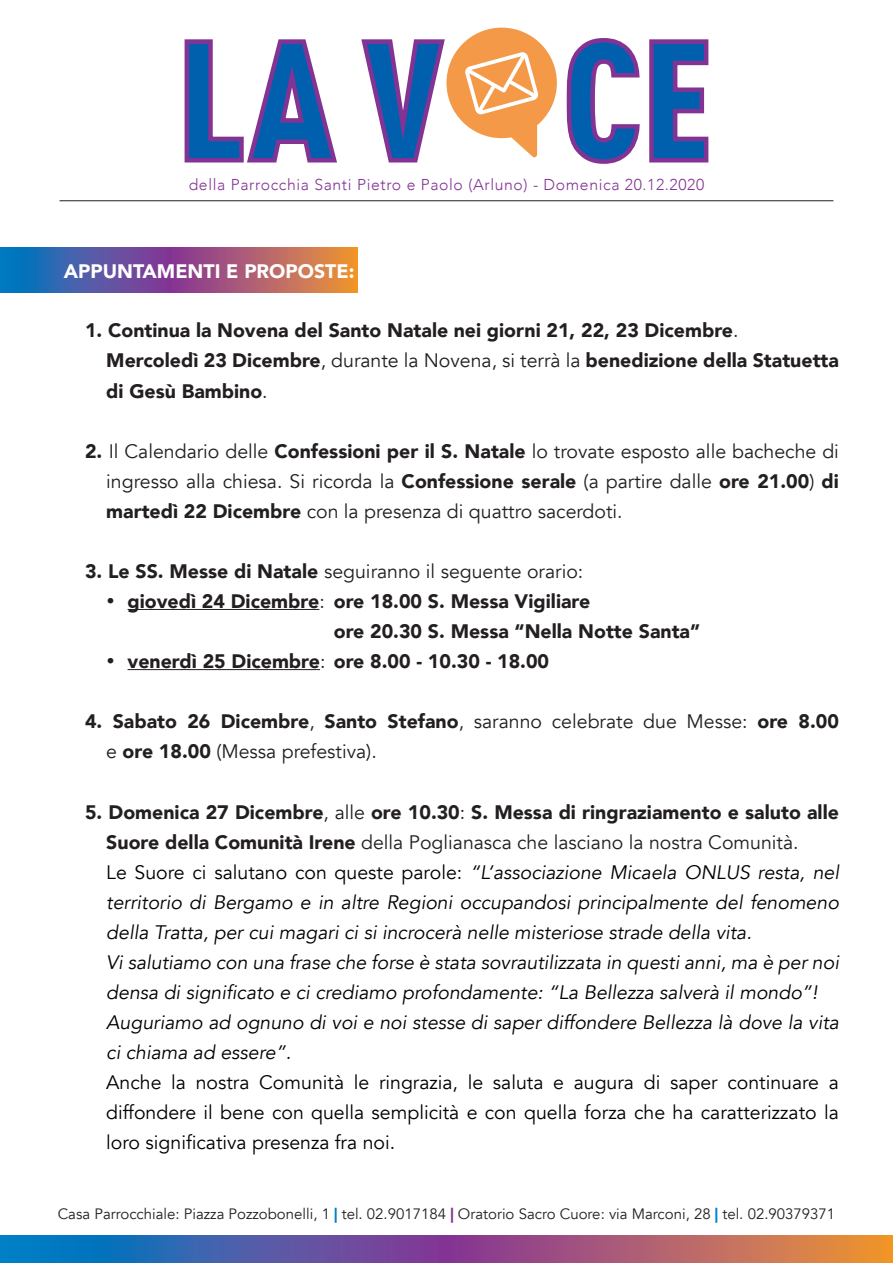
<style>
.page{position:relative;width:893px;height:1263px;background:#fff}
.page>*{position:absolute;margin:0;border:0;box-sizing:border-box;transform-origin:0 0}
.t1{font:italic 19.5px/30px "Avenir";color:#000001}
.t2{font:19.5px/30px "Avenir";color:#231f20;text-align:justify}
.t3{font:900 19.5px/30px "Avenir";color:#231f20}
.t4{font:19.5px/30px "Avenir";color:#000001;text-align:justify}
.t5{font:900 19.5px "Avenir";color:#fff}
.t6{font:300 15.75px "Avenir";letter-spacing:.04em;color:#823394}
.t7{font:15px "Avenir";color:#231f20}
.s1{font-weight:400}
.s2{font-weight:900}
.s3{font-weight:900;font-style:normal;color:#231f20}
.s4{font-style:normal;color:#231f20}
.s5{font-style:normal}
.s6{font-weight:900;color:#0080c7}
.s7{font-weight:900;color:#823394}
</style>
<div class="page">
<hr style="left:60px;top:200px;width:773px;height:1px;background:#231f20">
<svg style="left:184px;top:39px;width:153px;height:124px"></svg>
<svg style="left:361px;top:28px;width:348px;height:136px"></svg>
<svg style="left:0;top:1235px;width:893px;height:28px;background:#7b628a"></svg>
<svg style="left:0;top:247px;width:357px;height:45px;background:#816087"></svg>
<hr style="left:128px;top:609px;width:191px;height:1px;background:#231f20">
<hr style="left:128px;top:669px;width:192px;height:1px;background:#231f20">
<p class="t6" style="left:189px;top:175px;width:517px">della Parrocchia Santi Pietro e Paolo (Arluno) - Domenica 20.12.2020</p>
<p class="t5" style="left:64px;top:255px;width:292px">APPUNTAMENTI E PROPOSTE:</p>
<p class="t3" style="left:106px;top:315px;width:734px;text-indent:-21px">1. Continua la Novena del Santo Natale nei giorni 21, 22, 23 Dicembre<span class="s1">.<br></span>Mercoledì 23 Dicembre<span class="s1">, durante la Novena, si terrà la</span> benedizione della Statuetta di Gesù Bambino<span class="s1">.</span></p>
<p class="t2" style="left:106px;top:436px;width:734px;text-indent:-21px"><span class="s2">2.</span> Il Calendario delle <span class="s2">Confessioni per il S. Natale</span> lo trovate esposto alle bacheche di ingresso alla chiesa. Si ricorda la <span class="s2">Confessione serale</span> (a partire dalle <span class="s2">ore 21.00</span>) <span class="s2">di martedì 22 Dicembre</span> con la presenza di quattro sacerdoti.</p>
<p class="t2" style="left:85px;top:557px;width:500px"><span class="s2">3. Le SS. Messe di Natale</span> seguiranno il seguente orario:</p>
<p class="t3" style="left:334px;top:586px;width:368px;text-indent:-227px">• giovedì 24 Dicembre<span class="s1">:</span> ore 18.00 S. Messa Vigiliare<br>ore 20.30 S. Messa “Nella Notte Santa”</p>
<p class="t3" style="left:106px;top:646px;width:444px">• venerdì 25 Dicembre<span class="s1">:</span> ore 8.00 - 10.30 - 18.00</p>
<p class="t2" style="left:106px;top:707px;width:734px;text-indent:-21px"><span class="s2">4. Sabato 26 Dicembre</span>, <span class="s2">Santo Stefano</span>, saranno celebrate due Messe: <span class="s2">ore 8.00 </span>e <span class="s2">ore 18.00</span> (Messa prefestiva).</p>
<p class="t1" style="left:106px;top:797px;width:734px;text-indent:-21px"><span class="s3">5. Domenica 27 Dicembre</span><span class="s4">, alle</span> <span class="s3">ore 10.30</span><span class="s4">:</span> <span class="s3">S. Messa di ringraziamento e saluto alle Suore della Comunità Irene</span> <span class="s4">della Poglianasca che lasciano la nostra Comunità.<br></span><span class="s5">Le Suore ci salutano con queste parole:</span> “L’associazione Micaela ONLUS resta, nel territorio di Bergamo e in altre Regioni occupandosi principalmente del fenomeno della Tratta, per cui magari ci si incrocerà nelle misteriose strade della vita.<br>Vi salutiamo con una frase che forse è stata sovrautilizzata in questi anni, ma è per noi densa di significato e ci crediamo profondamente: “La Bellezza salverà il mondo”!<br>Auguriamo ad ognuno di voi e noi stesse di saper diffondere Bellezza là dove la vita ci chiama ad essere”.</p>
<p class="t4" style="left:106px;top:1068px;width:734px">Anche la nostra Comunità le ringrazia, le saluta e augura di saper continuare a diffondere il bene con quella semplicità e con quella forza che ha caratterizzato la loro significativa presenza fra noi.</p>
<p class="t7" style="left:58px;top:1205px;width:779px">Casa Parrocchiale: Piazza Pozzobonelli, 1 <span class="s6">|</span> tel. 02.9017184 <span class="s7">|</span> Oratorio Sacro Cuore: via Marconi, 28 <span class="s6">|</span> tel. 02.90379371</p>
</div>
